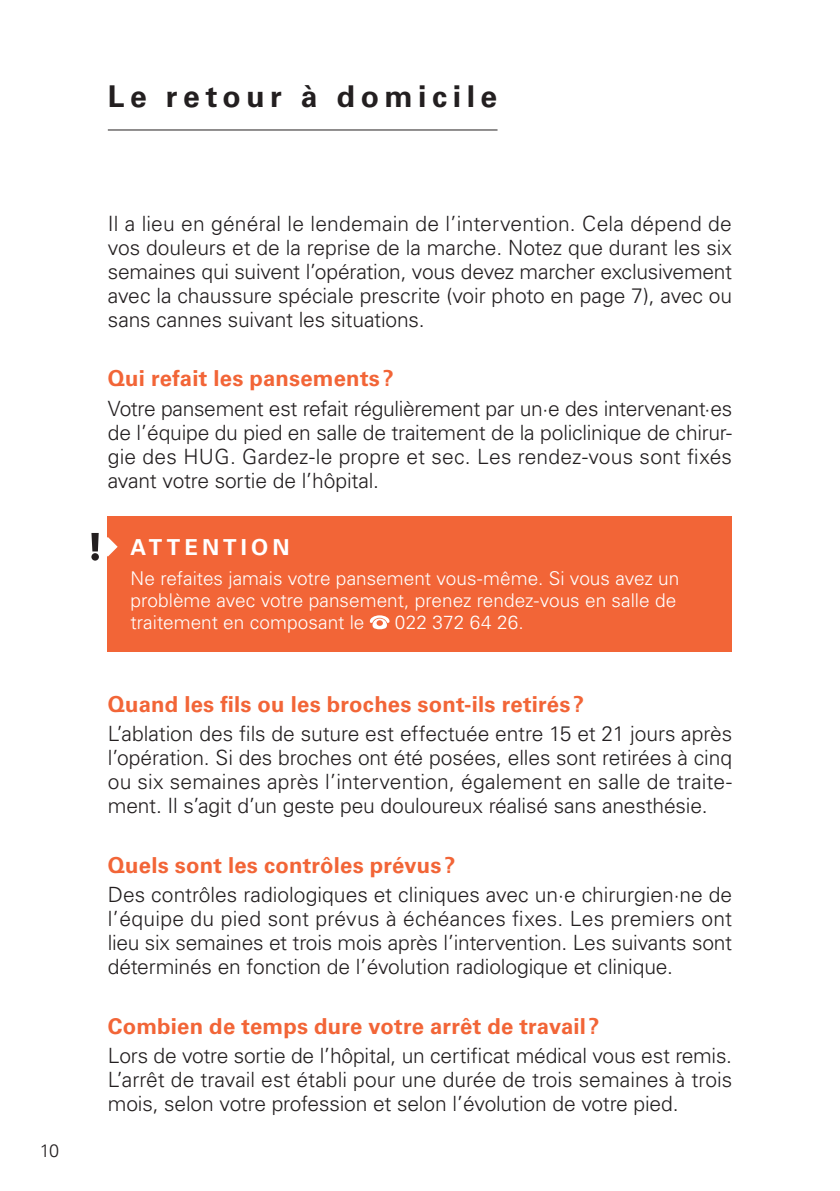
<style>
.page{position:relative;width:840px;height:1191px;background:#fff}
.page>*{position:absolute;margin:0;border:0;box-sizing:border-box;transform-origin:0 0}
.t1{font:700 30px "Univers LT Std";letter-spacing:.185em;color:#231f20}
.t2{font:700 22px "Univers LT Std";letter-spacing:.01em;color:#f26537}
.t3{font:700 22px "Univers LT Std";letter-spacing:.185em;color:#fff}
.t4{font:300 21px/24px "Univers LT Std";letter-spacing:-.01em;color:#231f20;text-align:justify}
.t5{font:300 19px/22px "Univers LT Std";color:#fff}
.t6{font:300 18px "Univers LT Std";color:#231f20}
</style>
<div class="page">
<hr style="left:108px;top:129px;width:389px;height:1px;background:#231f20">
<div style="left:108px;top:516px;width:623px;height:136px;background:#f26537"></div>
<svg style="left:369px;top:615px;width:20px;height:14px"></svg>
<svg style="left:91px;top:533px;width:27px;height:27px"></svg>
<p class="t6" style="left:40px;top:1139px;width:21px">10</p>
<h1 class="t1" style="left:108px;top:79px;width:391px">Le retour à domicile</h1>
<p class="t4" style="left:108px;top:211px;width:625px">Il a lieu en général le lendemain de l’intervention. Cela dépend de vos douleurs et de la reprise de la marche. Notez que durant les six semaines qui suivent l’opération, vous devez marcher exclusivement avec la chaussure spéciale prescrite (voir photo en page 7), avec ou sans cannes suivant les situations.</p>
<p class="t2" style="left:108px;top:365px;width:287px">Qui refait les pansements ?</p>
<p class="t4" style="left:108px;top:396px;width:625px">Votre pansement est refait régulièrement par un·e des intervenant·es de l’équipe du pied en salle de traitement de la policlinique de chirur&shy;gie des HUG. Gardez-le propre et sec. Les rendez-vous sont fixés avant votre sortie de l’hôpital.</p>
<p class="t3" style="left:130px;top:534px;width:160px">ATTENTION</p>
<p class="t5" style="left:130px;top:567px;width:550px">Ne refaites jamais votre pansement vous-même. Si vous avez un problème avec votre pansement, prenez rendez-vous en salle de traitement en composant le</p>
<p class="t5" style="left:394px;top:611px;width:130px">022 372 64 26.</p>
<p class="t2" style="left:108px;top:691px;width:477px">Quand les fils ou les broches sont-ils retirés?</p>
<p class="t4" style="left:108px;top:722px;width:625px">L’ablation des fils de suture est effectuée entre 15 et 21 jours après l’opération. Si des broches ont été posées, elles sont retirées à cinq ou six semaines après l’intervention, également en salle de traite&shy;ment. Il s’agit d’un geste peu douloureux réalisé sans anesthésie.</p>
<p class="t2" style="left:108px;top:852px;width:349px">Quels sont les contrôles prévus ?</p>
<p class="t4" style="left:108px;top:883px;width:625px">Des contrôles radiologiques et cliniques avec un·e chirurgien·ne de l’équipe du pied sont prévus à échéances fixes. Les premiers ont lieu six semaines et trois mois après l’intervention. Les suivants sont déterminés en fonction de l’évolution radiologique et clinique.</p>
<p class="t2" style="left:108px;top:1013px;width:493px">Combien de temps dure votre arrêt de travail ?</p>
<p class="t4" style="left:108px;top:1044px;width:625px">Lors de votre sortie de l’hôpital, un certificat médical vous est remis.<br>L’arrêt de travail est établi pour une durée de trois semaines à trois mois, selon votre profession et selon l’évolution de votre pied.</p>
</div>
